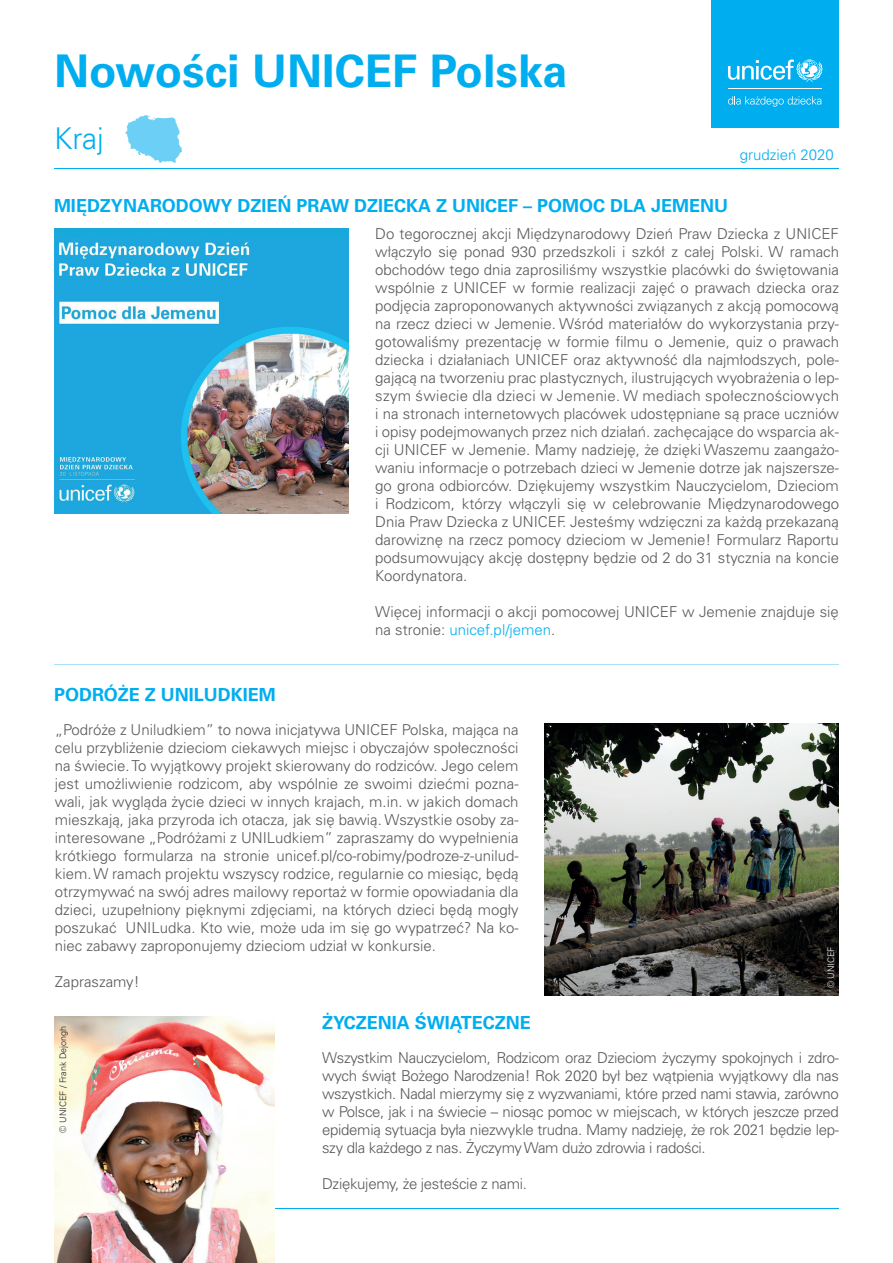
<style>
.page{position:relative;width:893px;height:1263px;background:#fff}
.page>*{position:absolute;margin:0;border:0;box-sizing:border-box;transform-origin:0 0}
.t1{font:700 45px "Univers LT Pro 65";color:#00aeef}
.t2{font:300 30px "Univers LT Pro 45";color:#00aeef}
.t3{font:700 18px "Univers LT Pro 65";color:#00aeef}
.t4{font:300 15px/18px "Univers LT Pro 45";color:#57585a;text-align:justify}
.t5{font:300 15px "Univers LT Pro 45";letter-spacing:-.02em;color:#57585a}
.t6{font:300 15px "Univers LT Pro 45";color:#00aeef}
.t7{font:300 9px "Univers LT Pro 45";color:#231f20}
.t8{font:300 9px "Univers LT Pro 45";color:#fff}
.s1{color:#00aeef}
</style>
<div class="page">
<div style="left:711px;top:0;width:128px;height:128px;background:#00aeef"></div>
<svg style="left:728px;top:59px;width:94px;height:23px"></svg>
<hr style="left:728px;top:89px;width:93px;height:1px;background:#fff">
<svg style="left:728px;top:96px;width:93px;height:11px"></svg>
<div style="left:54px;top:228px;width:295px;height:286px;background:#18a8d9"></div>
<img style="left:56px;top:239px;width:293px;height:275px">
<img style="left:544px;top:724px;width:295px;height:271px">
<hr style="left:54px;top:168px;width:785px;height:1px;background:#00aeef">
<hr style="left:54px;top:1208px;width:785px;height:1px;background:#00aeef">
<hr style="left:54px;top:665px;width:785px;height:1px;background:#aae0f9">
<svg style="left:125px;top:115px;width:57px;height:48px"></svg>
<img style="left:54px;top:1016px;width:221px;height:247px">
<h1 class="t1" style="left:54px;top:39px;width:515px">Nowości UNICEF Polska</h1>
<h2 class="t2" style="left:54px;top:119px;width:51px">Kraj</h2>
<p class="t3" style="left:54px;top:193px;width:676px">MIĘDZYNARODOWY DZIEŃ PRAW DZIECKA Z UNICEF – POMOC DLA JEMENU</p>
<p class="t6" style="left:740px;top:145px;width:96px">grudzień 2020</p>
<p class="t4" style="left:375px;top:224px;width:465px">Do tegorocznej akcji Międzynarodowy Dzień Praw Dziecka z UNICEF włączyło się ponad 930 przedszkoli i szkół z całej Polski. W ramach obchodów tego dnia zaprosiliśmy wszystkie placówki do świętowania wspólnie z UNICEF w formie realizacji zajęć o prawach dziecka oraz podjęcia zaproponowanych aktywności związanych z akcją pomocową na rzecz dzieci w Jemenie. Wśród materiałów do wykorzystania przy&shy;gotowaliśmy prezentację w formie filmu o Jemenie, quiz o prawach dziecka i działaniach UNICEF oraz aktywność dla najmłodszych, pole&shy;gającą na tworzeniu prac plastycznych, ilustrujących wyobrażenia o lep&shy;szym świecie dla dzieci w Jemenie. W mediach społecznościowych i na stronach internetowych placówek udostępniane są prace uczniów i opisy podejmowanych przez nich działań. zachęcające do wsparcia ak&shy;cji UNICEF w Jemenie. Mamy nadzieję, że dzięki Waszemu zaangażo&shy;waniu informacje o potrzebach dzieci w Jemenie dotrze jak najszersze&shy;go grona odbiorców. Dziękujemy wszystkim Nauczycielom, Dzieciom i Rodzicom, którzy włączyli się w celebrowanie Międzynarodowego Dnia Praw Dziecka z UNICEF. Jesteśmy wdzięczni za każdą przekazaną darowiznę na rzecz pomocy dzieciom w Jemenie! Formularz Raportu podsumowujący akcję dostępny będzie od 2 do 31 stycznia na koncie Koordynatora.</p>
<p class="t4" style="left:375px;top:602px;width:465px">Więcej informacji o akcji pomocowej UNICEF w Jemenie znajduje się na stronie: <span class="s1">unicef.pl/jemen</span>.</p>
<p class="t3" style="left:54px;top:682px;width:223px">PODRÓŻE Z UNILUDKIEM</p>
<p class="t4" style="left:55px;top:720px;width:465px">„Podróże z Uniludkiem” to nowa inicjatywa UNICEF Polska, mająca na celu przybliżenie dzieciom ciekawych miejsc i obyczajów społeczności na świecie. To wyjątkowy projekt skierowany do rodziców. Jego celem jest umożliwienie rodzicom, aby wspólnie ze swoimi dziećmi pozna&shy;wali, jak wygląda życie dzieci w innych krajach, m.in. w jakich domach mieszkają, jaka przyroda ich otacza, jak się bawią. Wszystkie osoby za&shy;interesowane „Podróżami z UNILudkiem” zapraszamy do wypełnienia krótkiego formularza na stronie unicef.pl/co-robimy/podroze-z-unilud&shy;kiem. W ramach projektu wszyscy rodzice, regularnie co miesiąc, będą otrzymywać na swój adres mailowy reportaż w formie opowiadania dla dzieci, uzupełniony pięknymi zdjęciami, na których dzieci będą mogły poszukać UNILudka. Kto wie, może uda im się go wypatrzeć? Na ko&shy;niec zabawy zaproponujemy dzieciom udział w konkursie.</p>
<p class="t4" style="left:55px;top:972px;width:86px">Zapraszamy!</p>
<p class="t8" style="left:825px;top:988px;width:43px;rotate:-90deg">© UNICEF</p>
<p class="t7" style="left:57px;top:1133px;width:108px;rotate:-90deg">© UNICEF / Frank Dejongh</p>
<p class="t3" style="left:322px;top:1010px;width:210px">ŻYCZENIA ŚWIĄTECZNE</p>
<p class="t4" style="left:322px;top:1048px;width:518px">Wszystkim Nauczycielom, Rodzicom oraz Dzieciom życzymy spokojnych i zdro&shy;wych świąt Bożego Narodzenia! Rok 2020 był bez wątpienia wyjątkowy dla nas wszystkich. Nadal mierzymy się z wyzwaniami, które przed nami stawia, zarówno w Polsce, jak i na świecie – niosąc pomoc w miejscach, w których jeszcze przed epidemią sytuacja była niezwykle trudna. Mamy nadzieję, że rok 2021 będzie lep&shy;szy dla każdego z nas. Życzymy Wam dużo zdrowia i radości.</p>
<p class="t5" style="left:322px;top:1174px;width:206px">Dziękujemy, że jesteście z nami.</p>
</div>
